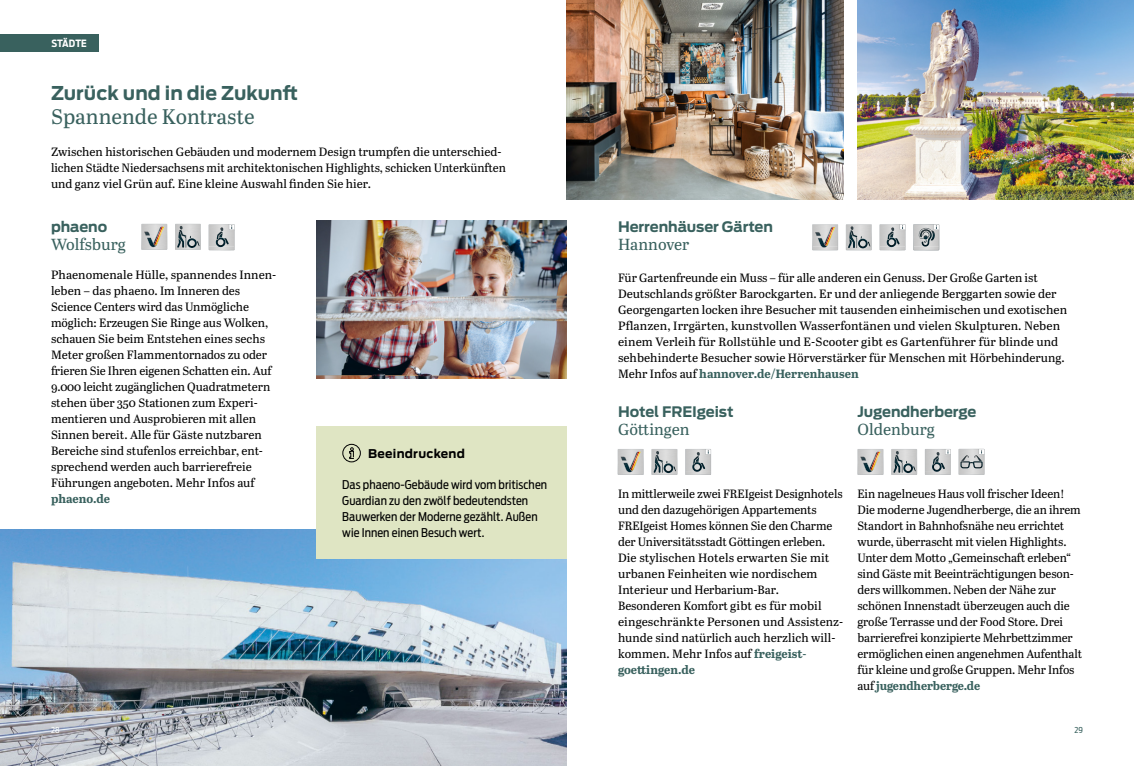
<style>
.page{position:relative;width:1134px;height:766px;background:#fff}
.page>*{position:absolute;margin:0;border:0;box-sizing:border-box;transform-origin:0 0}
.t1{font:21px "Abril Text";color:#39615e}
.t2{font:700 18.9px "Antenna";color:#39615e}
.t3{font:16px "Abril Text";color:#39615e}
.t4{font:700 14.4px "Antenna";letter-spacing:-.005em;color:#39615e}
.t5{font:12px/16px "Abril Text";letter-spacing:-.005em;color:#000}
.t6{font:12px/16px "Antenna Cond";letter-spacing:.005em;color:#000}
.t7{font:700 12px "Antenna";letter-spacing:.02em;color:#000}
.t8{font:700 12px "Abril Text";color:#39615e}
.t9{font:700 10px "Antenna Cond";color:#fff}
.t10{font:8.1px "Antenna Cond";color:#fff}
.t11{font:8.1px "Antenna Cond";color:#39615e}
.s1{font-weight:700;color:#39615e}
</style>
<div class="page">
<img style="left:567px;top:0;width:276px;height:200px">
<img style="left:316px;top:220px;width:251px;height:158px">
<img style="left:0;top:529px;width:567px;height:236px">
<img style="left:857px;top:0;width:277px;height:200px">
<svg style="left:141px;top:224px;width:26px;height:26px"></svg>
<svg style="left:175px;top:224px;width:26px;height:26px"></svg>
<svg style="left:812px;top:224px;width:26px;height:26px"></svg>
<svg style="left:846px;top:224px;width:26px;height:26px"></svg>
<svg style="left:879px;top:224px;width:26px;height:27px"></svg>
<div style="left:316px;top:425px;width:251px;height:133px;background:#dfe5c3"></div>
<div style="left:342px;top:443px;width:19px;height:19px;border:1px solid #000;border-radius:50%"></div>
<svg style="left:349px;top:447px;width:5px;height:11px"></svg>
<div style="left:0;top:34px;width:98px;height:17px;background:#39615e"></div>
<svg style="left:618px;top:449px;width:26px;height:26px"></svg>
<svg style="left:651px;top:449px;width:27px;height:26px"></svg>
<svg style="left:685px;top:449px;width:26px;height:26px"></svg>
<svg style="left:209px;top:224px;width:26px;height:27px"></svg>
<svg style="left:857px;top:449px;width:27px;height:26px"></svg>
<svg style="left:891px;top:449px;width:26px;height:26px"></svg>
<svg style="left:925px;top:449px;width:26px;height:26px"></svg>
<svg style="left:958px;top:449px;width:26px;height:26px"></svg>
<svg style="left:913px;top:224px;width:26px;height:26px"></svg>
<p class="t9" style="left:51px;top:37px;width:37px">STÄDTE</p>
<h2 class="t2" style="left:51px;top:80px;width:249px">Zurück und in die Zukunft</h2>
<h1 class="t1" style="left:51px;top:101px;width:205px">Spannende Kontraste</h1>
<p class="t5" style="left:51px;top:143px;width:456px">Zwischen historischen Gebäuden und modernem Design trumpfen die unterschied&shy;lichen Städte Niedersachsens mit architektonischen Highlights, schicken Unterkünften und ganz viel Grün auf. Eine kleine Auswahl finden Sie hier.</p>
<p class="t4" style="left:51px;top:216px;width:58px">phaeno</p>
<h3 class="t3" style="left:51px;top:233px;width:76px">Wolfsburg</h3>
<p class="t5" style="left:51px;top:266px;width:227px">Phaenomenale Hülle, spannendes Innen&shy;leben – das phaeno. Im Inneren des Science Centers wird das Unmögliche möglich: Erzeugen Sie Ringe aus Wolken, schauen Sie beim Entstehen eines sechs Meter großen Flammentornados zu oder frieren Sie Ihren eigenen Schatten ein. Auf 9.000 leicht zugänglichen Quadratmetern stehen über 350 Stationen zum Experi&shy;mentieren und Ausprobieren mit allen Sinnen bereit. Alle für Gäste nutzbaren Bereiche sind stufenlos erreichbar, ent&shy;sprechend werden auch barrierefreie Führungen angeboten. Mehr Infos auf</p>
<p class="t8" style="left:51px;top:489px;width:61px">phaeno.de</p>
<p class="t7" style="left:368px;top:445px;width:98px">Beeindruckend</p>
<p class="t6" style="left:342px;top:476px;width:206px">Das phaeno-Gebäude wird vom britischen Guardian zu den zwölf bedeutendsten Bauwerken der Moderne gezählt. Außen wie Innen einen Besuch wert.</p>
<p class="t4" style="left:618px;top:216px;width:157px">Herrenhäuser Gärten</p>
<h3 class="t3" style="left:618px;top:233px;width:73px">Hannover</h3>
<p class="t5" style="left:618px;top:269px;width:451px">Für Gartenfreunde ein Muss – für alle anderen ein Genuss. Der Große Garten ist Deutschlands größter Barockgarten. Er und der anliegende Berggarten sowie der Georgengarten locken ihre Besucher mit tausenden einheimischen und exotischen Pflanzen, Irrgärten, kunstvollen Wasserfontänen und vielen Skulpturen. Neben einem Verleih für Rollstühle und E-Scooter gibt es Gartenführer für blinde und sehbehinderte Besucher sowie Hörverstärker für Menschen mit Hörbehinderung.<br>Mehr Infos auf <span class="s1">hannover.de/Herrenhausen</span></p>
<p class="t4" style="left:618px;top:401px;width:117px">Hotel FREIgeist</p>
<h3 class="t3" style="left:618px;top:418px;width:73px">Göttingen</h3>
<p class="t4" style="left:857px;top:401px;width:120px">Jugendherberge</p>
<h3 class="t3" style="left:857px;top:418px;width:79px">Oldenburg</h3>
<p class="t5" style="left:618px;top:485px;width:227px">In mittlerweile zwei FREIgeist Designhotels und den dazugehörigen Appartements FREIgeist Homes können Sie den Charme der Universitätsstadt Göttingen erleben.<br>Die stylischen Hotels erwarten Sie mit urbanen Feinheiten wie nordischem Interieur und Herbarium-Bar.<br>Besonderen Komfort gibt es für mobil eingeschränkte Personen und Assistenz&shy;hunde sind natürlich auch herzlich will&shy;kommen. Mehr Infos auf <span class="s1">freigeist&shy;goettingen.de</span></p>
<p class="t5" style="left:857px;top:485px;width:226px">Ein nagelneues Haus voll frischer Ideen!<br>Die moderne Jugendherberge, die an ihrem Standort in Bahnhofsnähe neu errichtet wurde, überrascht mit vielen Highlights.<br>Unter dem Motto „Gemeinschaft erleben“ sind Gäste mit Beeinträchtigungen beson&shy;ders willkommen. Neben der Nähe zur schönen Innenstadt überzeugen auch die große Terrasse und der Food Store. Drei barrierefrei konzipierte Mehrbettzimmer ermöglichen einen angenehmen Aufenthalt für kleine und große Gruppen. Mehr Infos auf <span class="s1">jugendherberge.de</span></p>
<p class="t10" style="left:51px;top:725px;width:10px">28</p>
<p class="t11" style="left:1074px;top:725px;width:10px">29</p>
</div>
